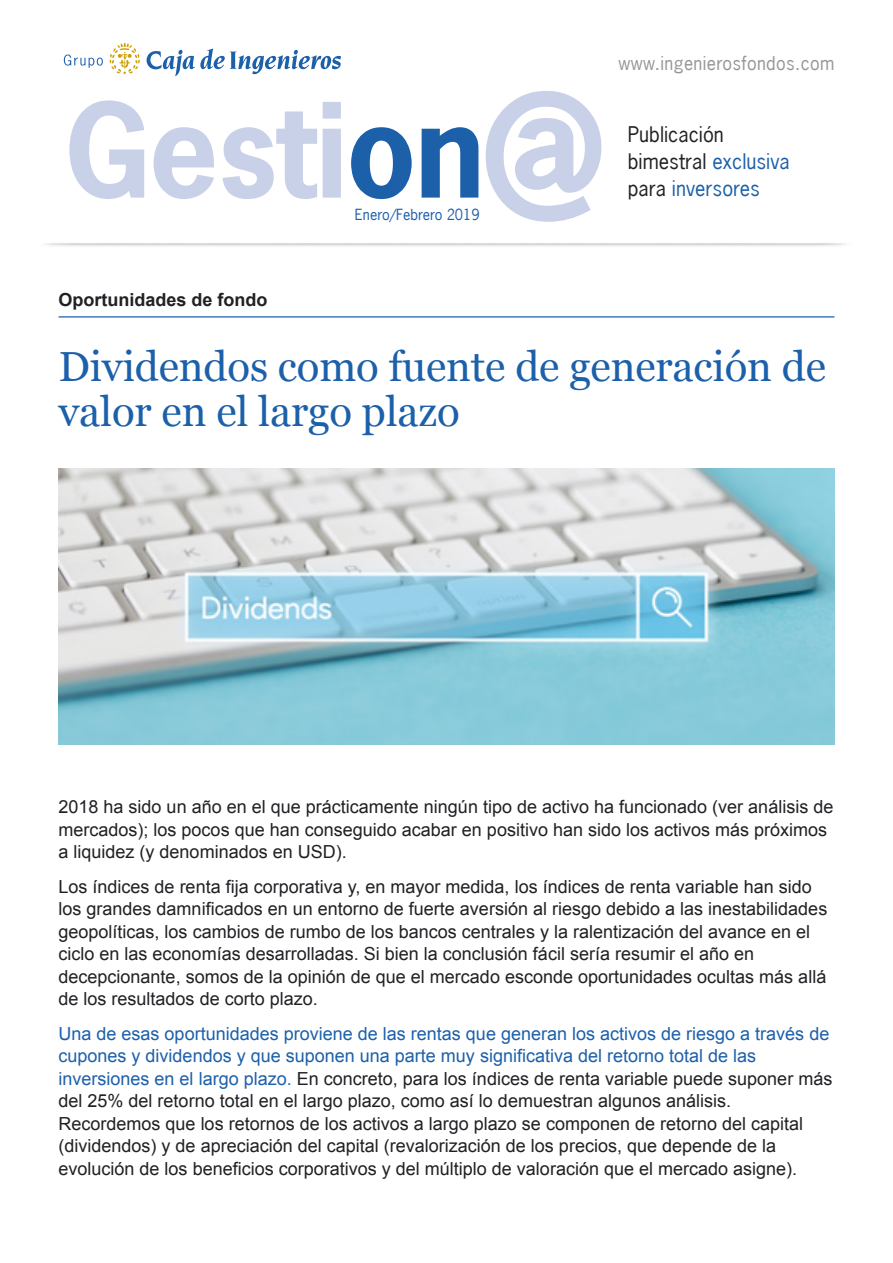
<style>
.page{position:relative;width:893px;height:1263px;background:#fff}
.page>*{position:absolute;margin:0;border:0;box-sizing:border-box;transform-origin:0 0}
.t1{font:700 123px "News Gothic LT";letter-spacing:-.01em;color:#c9d1e9}
.t2{font:42px/45px "Georgia";letter-spacing:-.005em;color:#1c60aa}
.t3{font:20.25px/27.2px "News Gothic LT";color:#212125}
.t4{font:20.25px "News Gothic LT";color:#1c60aa}
.t5{font:18px/22.5px "Arial";color:#212125}
.t6{font:18px "News Gothic LT";letter-spacing:.02em;color:#96969a}
.t7{font:700 18px "Arial";color:#212125}
.t8{font:14.4px "News Gothic LT";color:#1c60aa}
.s1{color:#1c60aa}
.s2{color:#212125}
</style>
<div class="page">
<hr style="left:58px;top:316px;width:776px;height:2px;background:#1c60aa">
<svg style="left:485px;top:91px;width:116px;height:131px"></svg>
<svg style="left:64px;top:54px;width:39px;height:14px"></svg>
<svg style="left:110px;top:43px;width:30px;height:31px"></svg>
<svg style="left:146px;top:48px;width:195px;height:28px"></svg>
<img style="left:58px;top:469px;width:776px;height:276px">
<h1 class="t1" style="left:65px;top:70px;width:422px">Gesti<span class="s1">on</span></h1>
<p class="t7" style="left:58px;top:288px;width:211px">Oportunidades de fondo</p>
<p class="t8" style="left:355px;top:205px;width:126px">Enero/Febrero 2019</p>
<p class="t6" style="left:618px;top:52px;width:217px">www.ingenierosfondos.com</p>
<p class="t3" style="left:627px;top:120px;width:163px">Publicación bimestral <span class="s1">exclusiva</span></p>
<p class="t4" style="left:627px;top:175px;width:134px"><span class="s2">para</span> inversores</p>
<h2 class="t2" style="left:58px;top:342px;width:769px">Dividendos como fuente de generación de valor en el largo plazo</h2>
<p class="t5" style="left:58px;top:796px;width:776px">2018 ha sido un año en el que prácticamente ningún tipo de activo ha funcionado (ver análisis de mercados); los pocos que han conseguido acabar en positivo han sido los activos más próximos a liquidez (y denominados en USD).</p>
<p class="t5" style="left:58px;top:875px;width:770px">Los índices de renta fija corporativa y, en mayor medida, los índices de renta variable han sido los grandes damnificados en un entorno de fuerte aversión al riesgo debido a las inestabilidades geopolíticas, los cambios de rumbo de los bancos centrales y la ralentización del avance en el ciclo en las economías desarrolladas. Si bien la conclusión fácil sería resumir el año en decepcionante, somos de la opinión de que el mercado esconde oportunidades ocultas más allá de los resultados de corto plazo.</p>
<p class="t5" style="left:58px;top:1022px;width:775px"><span class="s1">Una de esas oportunidades proviene de las rentas que generan los activos de riesgo a través de cupones y dividendos y que suponen una parte muy significativa del retorno total de las inversiones en el largo plazo.</span> En concreto, para los índices de renta variable puede suponer más del 25% del retorno total en el largo plazo, como así lo demuestran algunos análisis.<br>Recordemos que los retornos de los activos a largo plazo se componen de retorno del capital (dividendos) y de apreciación del capital (revalorización de los precios, que depende de la evolución de los beneficios corporativos y del múltiplo de valoración que el mercado asigne).</p>
</div>
